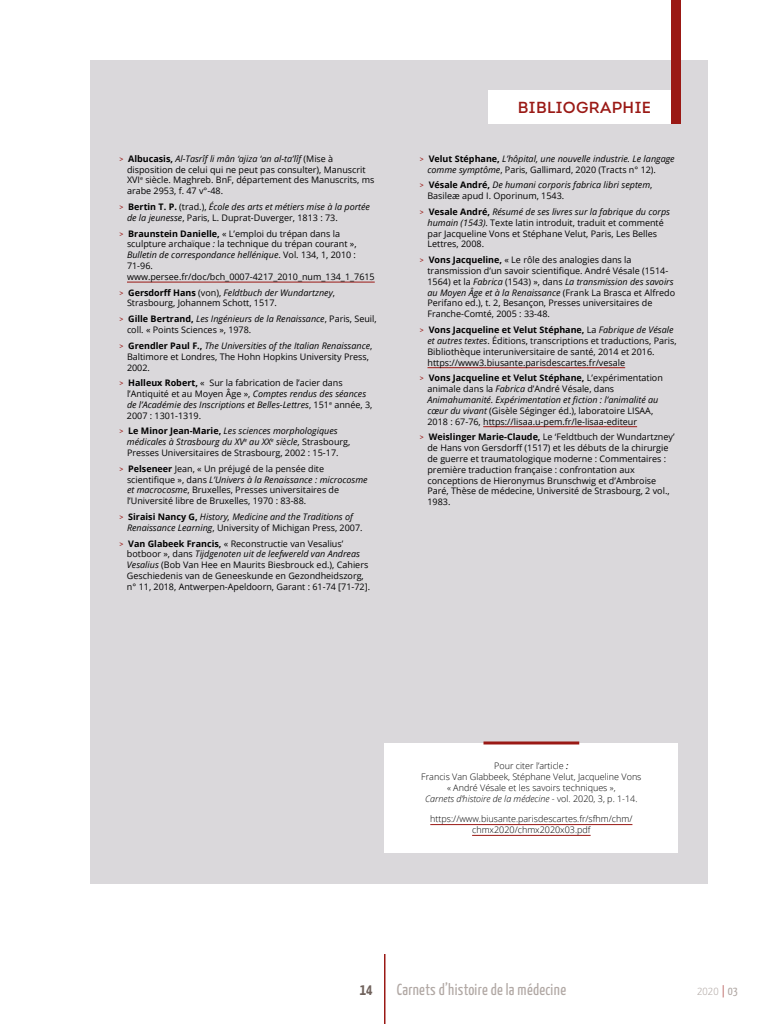
<style>
.page{position:relative;width:768px;height:1024px;background:#fff}
.page>*{position:absolute;margin:0;border:0;box-sizing:border-box;transform-origin:0 0}
.t1{font:16px "Yanone Kaffeesatz";letter-spacing:.015em;color:#b1a8a4}
.t2{font:16px "Intro";letter-spacing:.025em;color:#9a1915}
.t3{font:700 16px "Yanone Kaffeesatz";color:#70625c}
.t4{font:300 12px "Yanone Kaffeesatz";color:#b1a8a4}
.t5{font:9px/10.8px "Open Sans";color:#000}
.t6{font:italic 9px/10.8px "Open Sans";color:#000}
.t7{font:300 9px/10.8px "Open Sans";color:#000;text-align:center}
.s1{font-family:"Trebuchet MS";color:#9a1915}
.s2{font-weight:700}
.s3{font-style:italic}
.s4{font-family:"Trebuchet MS";font-style:normal;color:#9a1915}
.s5{font-weight:700;font-style:normal}
.s6{font-style:normal}
.s7{font-weight:400;font-style:italic}
.s8{color:#9a1915}
.s9{font-weight:400}
</style>
<div class="page">
<div style="left:90px;top:60px;width:618px;height:824px;background:#dad8db"></div>
<hr style="left:127px;top:282px;width:248px;height:1px;background:#9a1915">
<hr style="left:428px;top:368px;width:197px;height:1px;background:#9a1915">
<hr style="left:483px;top:427px;width:154px;height:1px;background:#9a1915">
<div style="left:488px;top:90px;width:183px;height:34px;background:#fff"></div>
<div style="left:671px;top:0;width:10px;height:124px;background:#9a1915"></div>
<div style="left:385px;top:743px;width:293px;height:109px;background:#fff"></div>
<hr style="left:430px;top:824px;width:202px;height:1px;background:#9a1915">
<hr style="left:472px;top:835px;width:119px;height:1px;background:#9a1915">
<hr style="left:484px;top:742px;width:95px;height:2px;background:#9a1915">
<hr style="left:384px;top:954px;width:2px;height:70px;background:#9a1915">
<p class="t5" style="left:127px;top:153px;width:249px;text-indent:-8px"><span class="s1">&gt;</span> <span class="s2">Albucasis,</span> <span class="s3">Al-Tasrîf li mân ‘ajiza ‘an al-ta’lîf</span> (Mise à disposition de celui qui ne peut pas consulter), Manuscrit XVI<sup>e</sup> siècle. Maghreb. BnF, département des Manuscrits, ms arabe 2953, f. 47 v°-48.</p>
<p class="t6" style="left:127px;top:201px;width:245px;text-indent:-8px"><span class="s4">&gt;</span> <span class="s5">Bertin T. P.</span> <span class="s6">(trad.),</span> École des arts et métiers mise à la portée de la jeunesse<span class="s6">, Paris, L. Duprat-Duverger, 1813 : 73.</span></p>
<p class="t5" style="left:127px;top:228px;width:249px;text-indent:-8px"><span class="s1">&gt;</span> <span class="s2">Braunstein Danielle,</span> « L’emploi du trépan dans la sculpture archaïque <span class="s3">:</span> la technique du trépan courant », <span class="s3">Bulletin de correspondance hellénique</span>. Vol. 134, 1, 2010 :<br>71-96. www.persee.fr/doc/bch_0007-4217_2010_num_134_1_7615</p>
<p class="t5" style="left:127px;top:287px;width:210px;text-indent:-8px"><span class="s1">&gt;</span> <span class="s2">Gersdorff Hans</span> (von), <span class="s3">Feldtbuch der Wundartzney</span>,<br>Strasbourg, Johannem Schott, 1517.</p>
<p class="t5" style="left:127px;top:313px;width:251px;text-indent:-8px"><span class="s1">&gt;</span> <span class="s2">Gille Bertrand,</span> <span class="s3">Les Ingénieurs de la Renaissance</span>, Paris, Seuil, coll. « Points Sciences », 1978.</p>
<p class="t5" style="left:127px;top:340px;width:247px;text-indent:-8px"><span class="s1">&gt;</span> <span class="s2">Grendler Paul F.,</span> <span class="s3">The Universities of the Italian Renaissance</span>,<br>Baltimore et Londres, The Hohn Hopkins University Press,<br>2002.</p>
<p class="t5" style="left:127px;top:377px;width:247px;text-indent:-8px"><span class="s1">&gt;</span> <span class="s2">Halleux Robert,</span> « Sur la fabrication de l’acier dans l’Antiquité et au Moyen Âge », <span class="s3">Comptes rendus des séances de l’Académie des Inscriptions et Belles-Lettres</span>, 151<sup>e</sup> année, 3, 2007 : 1301-1319.</p>
<p class="t6" style="left:127px;top:426px;width:225px;text-indent:-8px"><span class="s4">&gt;</span> <span class="s5">Le Minor Jean-Marie,</span> Les sciences morphologiques médicales à Strasbourg du XV<sup>e</sup> au XX<sup>e</sup> siècle<span class="s6">, Strasbourg,<br>Presses Universitaires de Strasbourg, 2002 : 15-17.</span></p>
<p class="t5" style="left:127px;top:463px;width:242px;text-indent:-8px"><span class="s1">&gt;</span> <span class="s2">Pelseneer</span> Jean, « Un préjugé de la pensée dite scientifique », dans <span class="s3">L’Univers à la Renaissance : microcosme et macrocosme</span>, Bruxelles, Presses universitaires de l’Université libre de Bruxelles, 1970 : 83-88.</p>
<p class="t6" style="left:127px;top:511px;width:237px;text-indent:-8px"><span class="s4">&gt;</span> <span class="s5">Siraisi Nancy G,</span> History, Medicine and the Traditions of<br>Renaissance Learning<span class="s6">, University of Michigan Press, 2007.</span></p>
<p class="t5" style="left:127px;top:538px;width:245px;text-indent:-8px"><span class="s1">&gt;</span> <span class="s2">Van Glabeek Francis,</span> « Reconstructie van Vesalius’ botboor », dans <span class="s3">Tijdgenoten uit de leefwereld van Andreas Vesalius</span> (Bob Van Hee en Maurits Biesbrouck ed.), Cahiers Geschiedenis van de Geneeskunde en Gezondheidszorg, n° 11, 2018, Antwerpen-Apeldoorn, Garant : 61-74 [71-72].</p>
<h1 class="t2" style="left:518px;top:97px;width:135px">BIBLIOGRAPHIE</h1>
<p class="t6" style="left:427px;top:153px;width:249px;text-indent:-8px"><span class="s4">&gt;</span> <span class="s5">Velut Stéphane,</span> L’hôpital, une nouvelle industrie. Le langage comme symptôme<span class="s6">, Paris, Gallimard, 2020 (Tracts n° 12).</span></p>
<p class="t6" style="left:427px;top:180px;width:226px;text-indent:-8px"><span class="s4">&gt;</span> <span class="s5">Vésale André,</span> De humani corporis fabrica libri septem<span class="s6">,<br>Basileæ apud I. Oporinum, 1543.</span></p>
<p class="t5" style="left:427px;top:206px;width:244px;text-indent:-8px"><span class="s1">&gt;</span> <span class="s2">Vesale André,</span> <span class="s3">Résumé de ses livres sur la fabrique du corps humain (1543)</span>. Texte latin introduit, traduit et commenté par Jacqueline Vons et Stéphane Velut, Paris, Les Belles Lettres, 2008.</p>
<p class="t5" style="left:427px;top:254px;width:249px;text-indent:-8px"><span class="s1">&gt;</span> <span class="s2">Vons Jacqueline,</span> « Le rôle des analogies dans la transmission d’un savoir scientifique. André Vésale (1514- 1564) et la <span class="s3">Fabrica</span> (1543) », dans <span class="s3">La transmission des savoirs au Moyen Âge et à la Renaissance</span> (Frank La Brasca et Alfredo Perifano ed.), t. 2, Besançon, Presses universitaires de Franche-Comté, 2005 : 33-48.</p>
<p class="t5" style="left:427px;top:324px;width:251px;text-indent:-8px"><span class="s1">&gt;</span> <span class="s2">Vons Jacqueline et Velut Stéphane,</span> La <span class="s3">Fabrique de Vésale et autres textes</span>. Éditions, transcriptions et traductions, Paris, Bibliothèque interuniversitaire de santé, 2014 et 2016. https://www3.biusante.parisdescartes.fr/vesale</p>
<p class="t5" style="left:427px;top:372px;width:237px;text-indent:-8px"><span class="s1">&gt;</span> <span class="s2">Vons Jacqueline et Velut Stéphane,</span> L’expérimentation animale dans la <span class="s3">Fabrica</span> d’André Vésale, dans <span class="s3">Animahumanité. Expérimentation et fiction : l’animalité au cœur du vivant</span> (Gisèle Séginger éd.), laboratoire LISAA, 2018 : 67-76, https://lisaa.u-pem.fr/le-lisaa-editeur</p>
<p class="t5" style="left:427px;top:431px;width:249px;text-indent:-8px"><span class="s1">&gt;</span> <span class="s2">Weislinger Marie-Claude,</span> Le ‘Feldtbuch der Wundartzney’ de Hans von Gersdorff (1517) et les débuts de la chirurgie de guerre et traumatologique moderne : Commentaires : première traduction française : confrontation aux conceptions de Hieronymus Brunschwig et d’Ambroise Paré, Thèse de médecine, Université de Strasbourg, 2 vol., 1983.</p>
<p class="t7" style="left:421px;top:760px;width:222px">Pour citer l’article <span class="s7">:<br></span>Francis Van Glabbeek, Stéphane Velut, Jacqueline Vons « André Vésale et les savoirs techniques »,<br><span class="s3">Carnets d’histoire de la médecine</span> - vol. 2020, 3, p. 1-14.</p>
<p class="t7" style="left:430px;top:813px;width:204px">https://www.biusante.parisdescartes.fr/sfhm/chm/ chmx2020/chmx2020x03.pdf</p>
<h1 class="t3" style="left:360px;top:978px;width:14px">14</h1>
<h1 class="t1" style="left:397px;top:978px;width:171px">Carnets d’histoire de la médecine</h1>
<h2 class="t4" style="left:697px;top:982px;width:42px">2020 <span class="s8">|</span> <span class="s9">03</span></h2>
</div>
